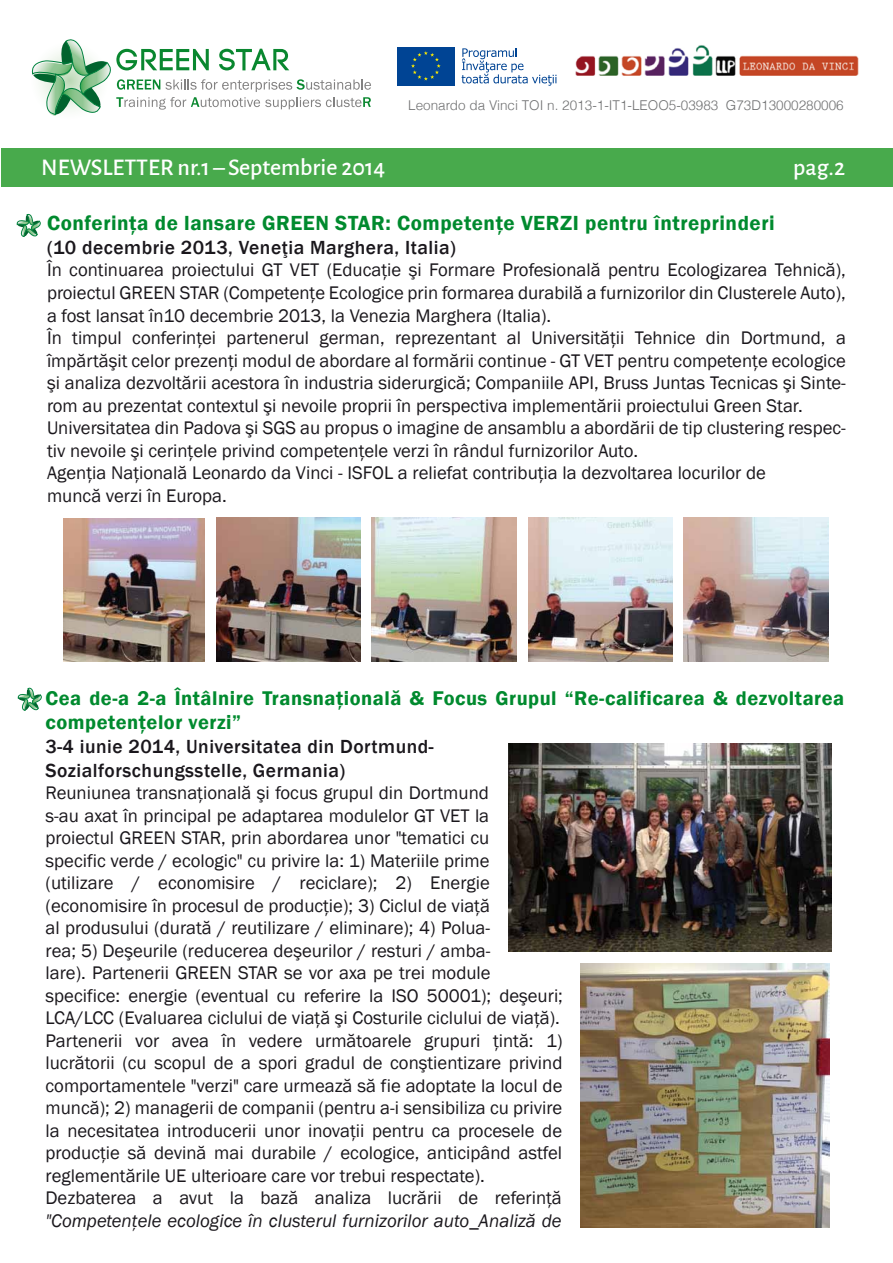
<style>
.page{position:relative;width:893px;height:1263px;background:#fff}
.page>*{position:absolute;margin:0;border:0;box-sizing:border-box;transform-origin:0 0}
.t1{font:500 24px "Alegreya Sans";color:#fff}
.t2{font:600 21px "Franklin Gothic";letter-spacing:.025em;color:#008a2e}
.t3{font:600 20.4px/24px "Franklin Gothic";letter-spacing:.025em;color:#008a2e}
.t4{font:500 19.5px/24px "Franklin Gothic";letter-spacing:.025em;color:#1a171c}
.t5{font:18.75px/22.5px "Franklin Gothic";color:#1a171c}
.t6{font:italic 18.75px "Franklin Gothic";color:#1a171c}
.t7{font:300 13.5px "Helvetica";color:#6f7071}
</style>
<div class="page">
<div style="left:1px;top:148px;width:892px;height:39px;background:#48aa4c"></div>
<img style="left:63px;top:518px;width:142px;height:144px">
<img style="left:372px;top:517px;width:144px;height:144px">
<img style="left:528px;top:517px;width:144px;height:145px">
<img style="left:216px;top:517px;width:145px;height:145px">
<img style="left:684px;top:517px;width:144px;height:145px">
<svg style="left:31px;top:39px;width:340px;height:77px"></svg>
<img style="left:575px;top:45px;width:284px;height:31px">
<img style="left:509px;top:743px;width:322px;height:208px">
<img style="left:581px;top:964px;width:249px;height:264px">
<svg style="left:17px;top:214px;width:24px;height:23px"></svg>
<svg style="left:18px;top:687px;width:24px;height:24px"></svg>
<div style="left:397px;top:47px;width:58px;height:38px;background:#004494"></div>
<svg style="left:411px;top:51px;width:30px;height:30px"></svg>
<svg style="left:462px;top:48px;width:94px;height:38px"></svg>
<p class="t7" style="left:408px;top:97px;width:437px">Leonardo da Vinci TOI n. 2013-1-IT1-LEOO5-03983 G73D13000280006</p>
<p class="t1" style="left:41px;top:151px;width:345px">NEWSLETTER nr.1 – Septembrie 2014</p>
<p class="t1" style="left:793px;top:151px;width:53px">pag.2</p>
<p class="t2" style="left:47px;top:210px;width:729px">Conferinţa de lansare GREEN STAR: Competenţe VERZI pentru întreprinderi</p>
<p class="t4" style="left:47px;top:236px;width:410px">(10 decembrie 2013, Veneţia Marghera, Italia)</p>
<p class="t5" style="left:47px;top:259px;width:800px">În continuarea proiectului GT VET (Educaţie şi Formare Profesională pentru Ecologizarea Tehnică), proiectul GREEN STAR (Competenţe Ecologice prin formarea durabilă a furnizorilor din Clusterele Auto), a fost lansat în10 decembrie 2013, la Venezia Marghera (Italia).<br>În timpul conferinţei partenerul german, reprezentant al Universităţii Tehnice din Dortmund, a împărtăşit celor prezenţi modul de abordare al formării continue - GT VET pentru competenţe ecologice şi analiza dezvoltării acestora în industria siderurgică; Companiile API, Bruss Juntas Tecnicas şi Sinte&shy;rom au prezentat contextul şi nevoile proprii în perspectiva implementării proiectului Green Star.<br>Universitatea din Padova şi SGS au propus o imagine de ansamblu a abordării de tip clustering respec&shy;tiv nevoile şi cerinţele privind competenţele verzi în rândul furnizorilor Auto.<br>Agenţia Naţională Leonardo da Vinci - ISFOL a reliefat contribuţia la dezvoltarea locurilor de<br>muncă verzi în Europa.</p>
<p class="t3" style="left:46px;top:686px;width:800px">Cea de-a 2-a Întâlnire Transnaţională &amp; Focus Grupul “Re-calificarea &amp; dezvoltarea competenţelor verzi”</p>
<p class="t4" style="left:46px;top:734px;width:390px">3-4 iunie 2014, Universitatea din Dortmund-<br>Sozialforschungsstelle, Germania)</p>
<p class="t5" style="left:46px;top:782px;width:519px">Reuniunea transnaţională şi focus grupul din Dortmund<br>s-au axat în principal pe adaptarea modulelor GT VET la<br>proiectul GREEN STAR, prin abordarea unor "tematici cu<br>specific verde / ecologic" cu privire la: 1) Materiile prime<br>(utilizare / economisire / reciclare); 2) Energie (economisire în procesul de producţie); 3) Ciclul de viaţă<br>al produsului (durată / reutilizare / eliminare); 4) Polua-<br>rea; 5) Deşeurile (reducerea deşeurilor / resturi / amba-<br>lare). Partenerii GREEN STAR se vor axa pe trei module specifice: energie (eventual cu referire la ISO 50001); deşeuri; LCA/LCC (Evaluarea ciclului de viaţă şi Costurile ciclului de viaţă).<br>Partenerii vor avea în vedere următoarele grupuri ţintă: 1) lucrătorii (cu scopul de a spori gradul de conştientizare privind comportamentele "verzi" care urmează să fie adoptate la locul de muncă); 2) managerii de companii (pentru a-i sensibiliza cu privire la necesitatea introducerii unor inovaţii pentru ca procesele de producţie să devină mai durabile / ecologice, anticipând astfel reglementările UE ulterioare care vor trebui respectate).<br>Dezbaterea a avut la bază analiza lucrării de referinţă</p>
<p class="t6" style="left:46px;top:1209px;width:518px">"Competenţele ecologice în clusterul furnizorilor auto_Analiză de</p>
</div>
